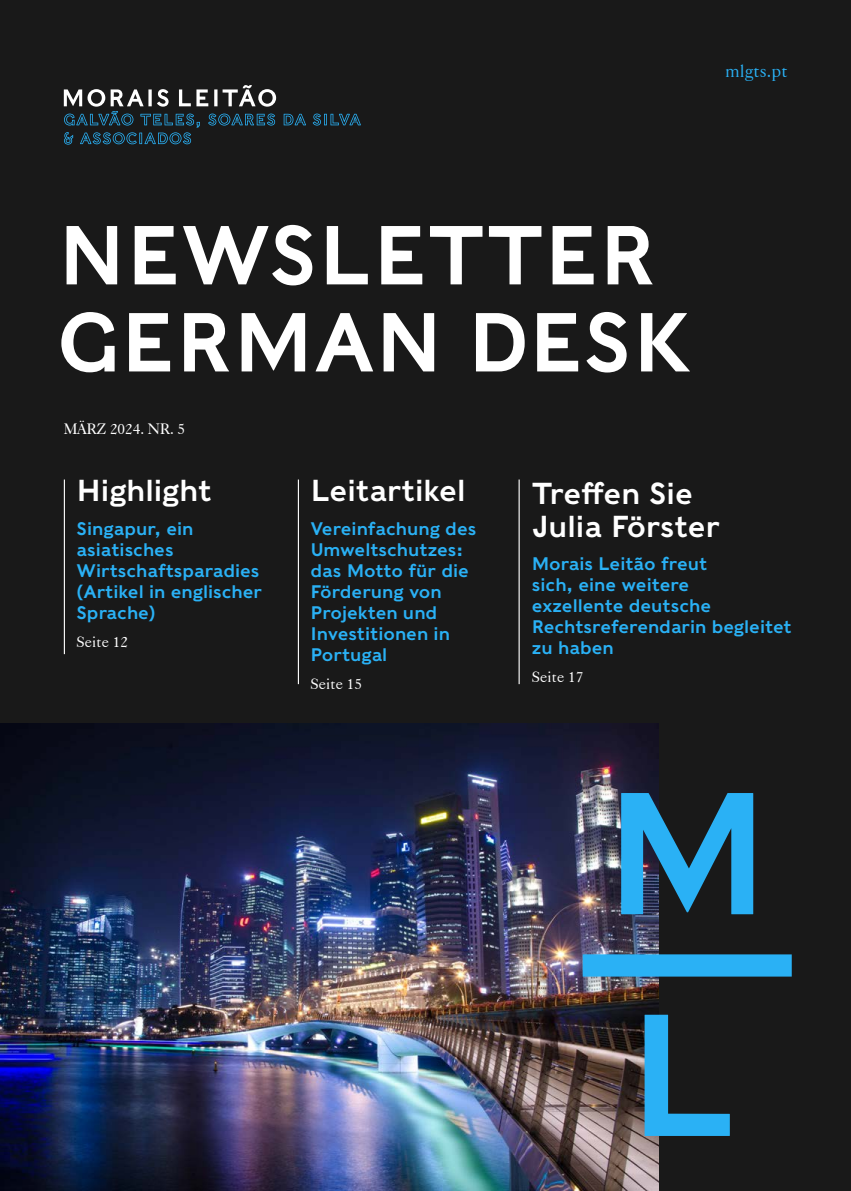
<style>
.page{position:relative;width:851px;height:1191px;background:#fff}
.page>*{position:absolute;margin:0;border:0;box-sizing:border-box;transform-origin:0 0}
.t1{font:82.5px/87px "Caslons Egyptian";color:#fff}
.t2{font:30px/33px "Caslons Egyptian";color:#fff}
.t3{font:18px/21px "Caslons Egyptian";color:#2ab1f5}
.t4{font:18px "Caslon 540 BT";color:#2ab1f5}
.t5{font:15px "Caslon 540 BT";color:#fff}
</style>
<div class="page">
<div style="left:0;top:0;width:850px;height:1191px;background:#191919"></div>
<svg style="left:283px;top:114px;width:23px;height:11px"></svg>
<svg style="left:313px;top:114px;width:48px;height:12px"></svg>
<svg style="left:64px;top:85px;width:212px;height:60px"></svg>
<img style="left:0;top:723px;width:658px;height:468px">
<svg style="left:621px;top:793px;width:132px;height:121px"></svg>
<svg style="left:644px;top:1014px;width:85px;height:122px"></svg>
<div style="left:582px;top:954px;width:209px;height:22px;background:#2ab1f5"></div>
<hr style="left:298px;top:479px;width:1px;height:205px;background:#fff">
<hr style="left:518px;top:479px;width:1px;height:205px;background:#fff">
<hr style="left:64px;top:479px;width:1px;height:175px;background:#fff">
<p class="t4" style="left:725px;top:60px;width:64px">mlgts.pt</p>
<h1 class="t1" style="left:58px;top:210px;width:636px">NEWSLETTER<br>GERMAN DESK</h1>
<p class="t5" style="left:64px;top:419px;width:123px">MÄRZ 2024. NR. 5</p>
<h2 class="t2" style="left:77px;top:474px;width:137px">Highlight</h2>
<p class="t3" style="left:77px;top:518px;width:187px">Singapur, ein asiatisches<br>Wirtschaftsparadies (Artikel in englischer<br>Sprache)</p>
<p class="t5" style="left:77px;top:632px;width:53px">Seite 12</p>
<h2 class="t2" style="left:310px;top:474px;width:156px">Leitartikel</h2>
<p class="t3" style="left:310px;top:518px;width:167px">Vereinfachung des<br>Umweltschutzes: das Motto für die<br>Förderung von<br>Projekten und<br>Investitionen in<br>Portugal</p>
<p class="t5" style="left:310px;top:674px;width:53px">Seite 15</p>
<h2 class="t2" style="left:532px;top:476px;width:189px">Treffen Sie<br>Julia Förster</h2>
<p class="t3" style="left:532px;top:553px;width:261px">Morais Leitão freut<br>sich, eine weitere<br>exzellente deutsche<br>Rechtsreferendarin begleitet zu haben</p>
<p class="t5" style="left:532px;top:667px;width:53px">Seite 17</p>
</div>
